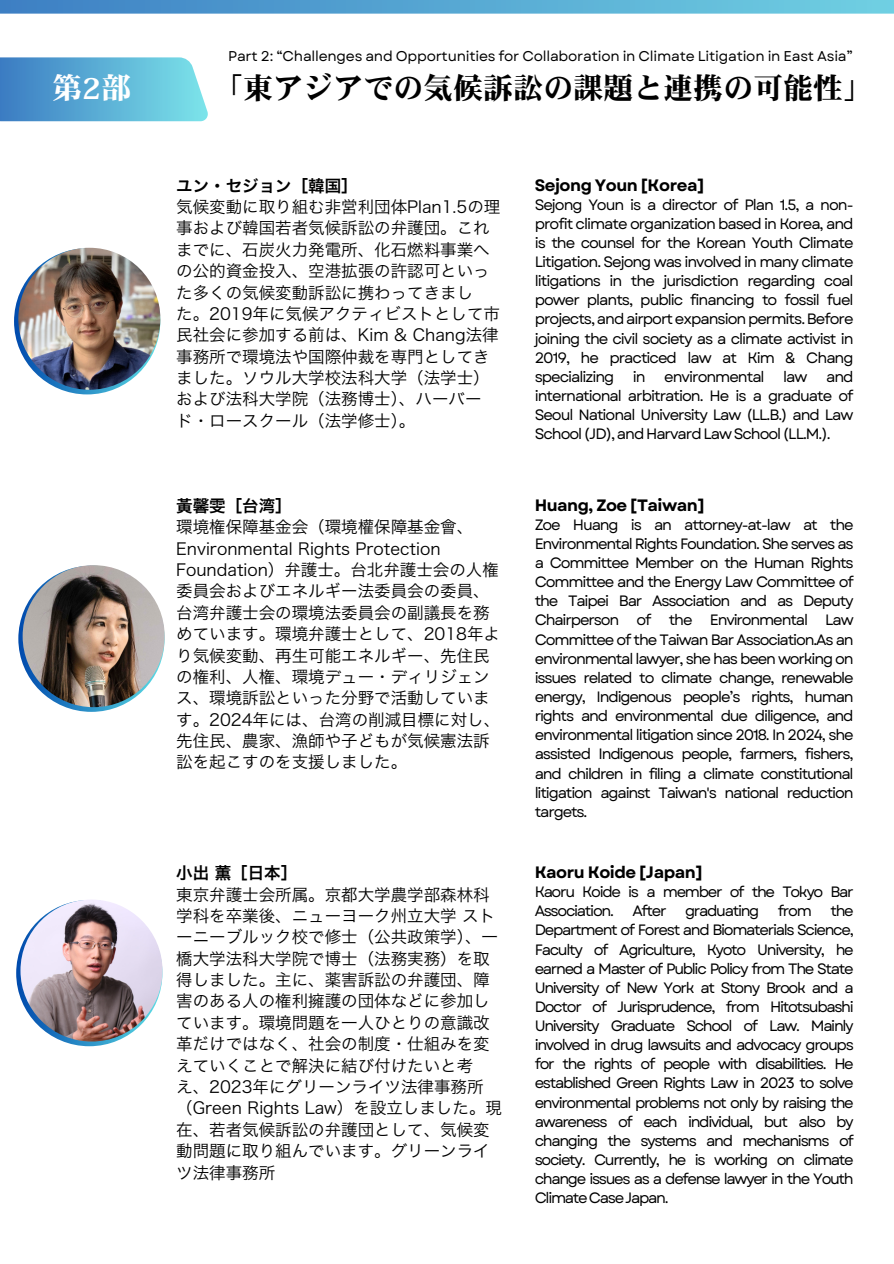
<style>
.page{position:relative;width:894px;height:1264px;background:#fff}
.page>*{position:absolute;margin:0;border:0;box-sizing:border-box;transform-origin:0 0}
.t1{font:30px "Heisei Min Std W9";color:#000}
.t2{font:30px "Heisei Min Std W9";color:#fff}
.t3{font:16.5px/21.3px "Hira Kaku Pro N W3";color:#000}
.t4{font:700 16.5px "Garet";letter-spacing:-.03em;color:#000}
.t5{font:15px/19.2px "Garet";letter-spacing:-.08em;color:#000;text-align:justify}
.t6{font:14.1px "Garet";letter-spacing:-.015em;color:#000}
.s1{font-family:"Hira Kaku Pro N W6"}
</style>
<div class="page">
<svg style="left:0;top:57px;width:208px;height:64px;background:#62b1d7"></svg>
<svg style="left:0;top:0;width:893px;height:14px;background:#5aa9d3"></svg>
<svg style="left:14px;top:248px;width:146px;height:146px"></svg>
<img style="left:18px;top:248px;width:142px;height:142px;border-radius:50%">
<svg style="left:18px;top:565px;width:146px;height:147px"></svg>
<img style="left:23px;top:565px;width:142px;height:142px;border-radius:50%">
<svg style="left:16px;top:900px;width:146px;height:146px"></svg>
<img style="left:20px;top:899px;width:142px;height:142px;border-radius:50%">
<h2 class="t6" style="left:228px;top:46px;width:626px">Part 2: “Challenges and Opportunities for Collaboration in Climate Litigation in East Asia”</h2>
<h2 class="t2" style="left:52px;top:72px;width:80px">第2部</h2>
<h2 class="t1" style="left:213px;top:72px;width:661px">「東アジアでの気候訴訟の課題と連携の可能性」</h2>
<h2 class="t3" style="left:176px;top:175px;width:325px"><span class="s1">ユン・セジョン［韓国］<br></span>気候変動に取り組む非営利団体Plan1.5の理事および韓国若者気候訴訟の弁護団。これまでに、石炭火力発電所、化石燃料事業への公的資金投入、空港拡張の許認可といった多くの気候変動訴訟に携わってきまし<br>た。2019年に気候アクティビストとして市民社会に参加する前は、Kim &amp; Chang法律事務所で環境法や国際仲裁を専門としてきました。ソウル大学校法科大学（法学士）および法科大学院（法務博士）、ハーバード・ロースクール（法学修士）。</h2>
<h2 class="t4" style="left:534px;top:173px;width:171px">Sejong Youn [Korea]</h2>
<h2 class="t5" style="left:534px;top:195px;width:320px">Sejong Youn is a director of Plan 1.5, a non&shy;profit climate organization based in Korea, and is the counsel for the Korean Youth Climate Litigation. Sejong was involved in many climate litigations in the jurisdiction regarding coal power plants, public financing to fossil fuel projects, and airport expansion permits. Before joining the civil society as a climate activist in 2019, he practiced law at Kim &amp; Chang specializing in environmental law and international arbitration. He is a graduate of Seoul National University Law (LL.B.) and Law School (JD), and Harvard Law School (LL.M.).</h2>
<p class="t3" style="left:176px;top:495px;width:325px"><span class="s1">黃馨雯［台湾］<br></span>環境権保障基金会（環境權保障基金會、<br>Environmental Rights Protection<br>Foundation）弁護士。台北弁護士会の人権委員会およびエネルギー法委員会の委員、台湾弁護士会の環境法委員会の副議長を務めています。環境弁護士として、2018年より気候変動、再生可能エネルギー、先住民の権利、人権、環境デュー・ディリジェンス、環境訴訟といった分野で活動しています。2024年には、台湾の削減目標に対し、先住民、農家、漁師や子どもが気候憲法訴訟を起こすのを支援しました。</p>
<h2 class="t4" style="left:534px;top:493px;width:171px">Huang, Zoe [Taiwan]</h2>
<h2 class="t5" style="left:534px;top:515px;width:320px">Zoe Huang is an attorney-at-law at the Environmental Rights Foundation. She serves as a Committee Member on the Human Rights Committee and the Energy Law Committee of the Taipei Bar Association and as Deputy Chairperson of the Environmental Law Committee of the Taiwan Bar Association.As an environmental lawyer, she has been working on issues related to climate change, renewable energy, Indigenous people’s rights, human rights and environmental due diligence, and environmental litigation since 2018. In 2024, she assisted Indigenous people, farmers, fishers, and children in filing a climate constitutional litigation against Taiwan's national reduction targets.</h2>
<h2 class="t3" style="left:176px;top:862px;width:327px"><span class="s1">小出薫［日本］<br></span>東京弁護士会所属。京都大学農学部森林科学科を卒業後、ニューヨーク州立大学ストーニーブルック校で修士（公共政策学）、一橋大学法科大学院で博士（法務実務）を取得しました。主に、薬害訴訟の弁護団、障害のある人の権利擁護の団体などに参加しています。環境問題を一人ひとりの意識改革だけではなく、社会の制度・仕組みを変えていくことで解決に結び付けたいと考<br>え、2023年にグリーンライツ法律事務所（Green Rights Law）を設立しました。現在、若者気候訴訟の弁護団として、気候変動問題に取り組んでいます。グリーンライツ法律事務所</h2>
<p class="t4" style="left:534px;top:860px;width:169px">Kaoru Koide [Japan]</p>
<p class="t5" style="left:534px;top:882px;width:320px">Kaoru Koide is a member of the Tokyo Bar Association. After graduating from the Department of Forest and Biomaterials Science, Faculty of Agriculture, Kyoto University, he earned a Master of Public Policy from The State University of New York at Stony Brook and a Doctor of Jurisprudence, from Hitotsubashi University Graduate School of Law. Mainly involved in drug lawsuits and advocacy groups for the rights of people with disabilities. He established Green Rights Law in 2023 to solve environmental problems not only by raising the awareness of each individual, but also by changing the systems and mechanisms of society. Currently, he is working on climate change issues as a defense lawyer in the Youth Climate Case Japan.</p>
</div>
